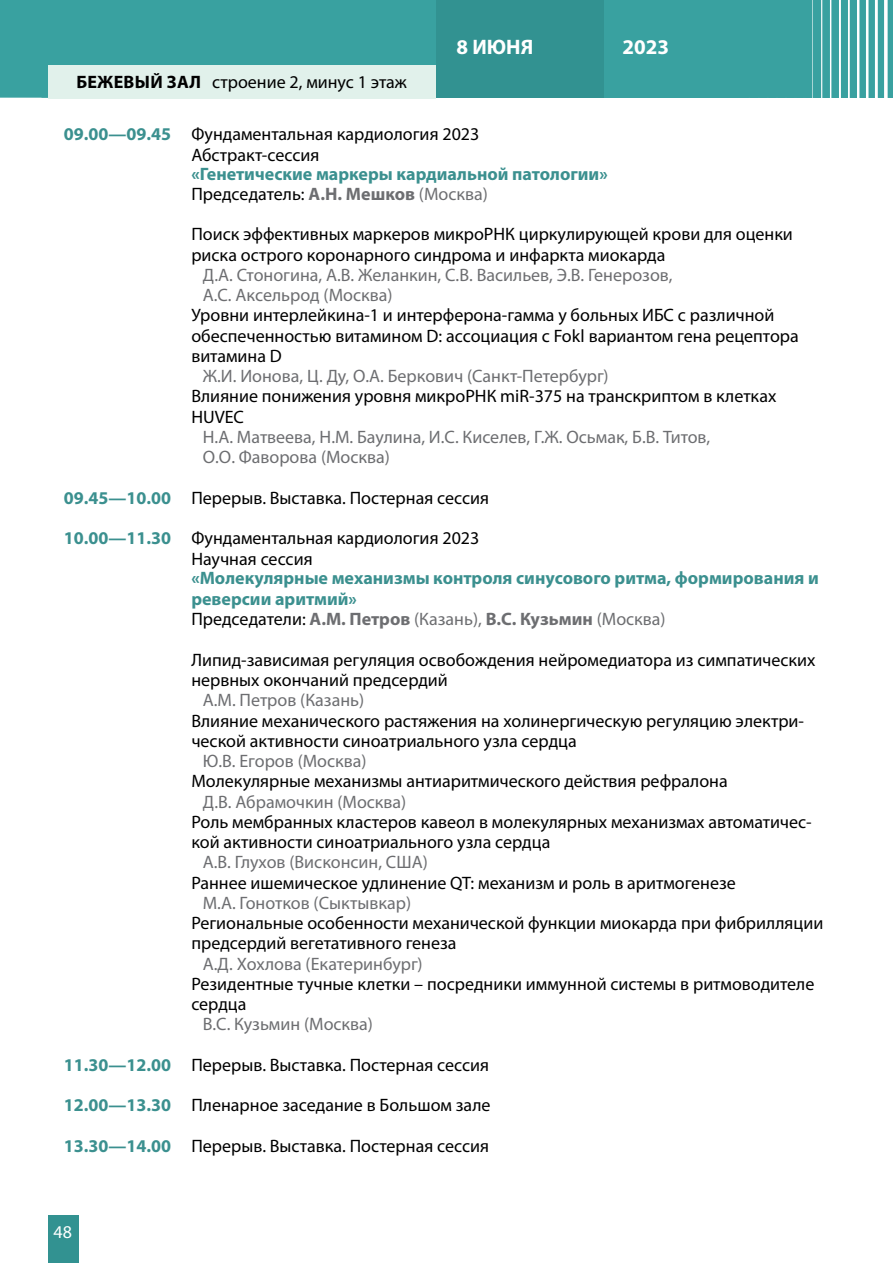
<style>
.page{position:relative;width:893px;height:1263px;background:#fff}
.page>*{position:absolute;margin:0;border:0;box-sizing:border-box;transform-origin:0 0}
.t1{font:700 21px "Myriad Pro";color:#fff}
.t2{font:18px/20.2px "Myriad Pro";color:#000}
.t3{font:18px/20.2px "Myriad Pro";color:#6d6e71}
.t4{font:700 18px/21px "Myriad Pro";color:#3b908f}
.t5{font:18px "Myriad Pro";color:#fff}
.s1{font-weight:700}
.s2{font-weight:700;color:#3b908f}
.s3{font-weight:400;color:#000}
.s4{color:#6d6e71}
.s5{font-weight:400;color:#6d6e71}
</style>
<div class="page">
<div style="left:0;top:0;width:42px;height:98px;background:#39a1a0"></div>
<div style="left:42px;top:0;width:851px;height:98px;background:#39a1a0"></div>
<div style="left:436px;top:0;width:168px;height:98px;background:#329291"></div>
<div style="left:48px;top:66px;width:388px;height:33px;background:#e1f1eb"></div>
<div style="left:48px;top:1215px;width:30px;height:48px;background:#329291"></div>
<p class="t1" style="left:457px;top:33px;width:78px">8 ИЮНЯ</p>
<p class="t1" style="left:622px;top:33px;width:48px">2023</p>
<p class="t2" style="left:76px;top:72px;width:332px"><span class="s1">БЕЖЕВЫЙ ЗАЛ</span> строение 2, минус 1 этаж</p>
<p class="t2" style="left:191px;top:123px;width:289px;line-height:21px;text-indent:-128px"><span class="s2">09.00—09.45</span> Фундаментальная кардиология 2023<br>Абстракт-сессия</p>
<p class="t4" style="left:191px;top:163px;width:418px;line-height:20.2px">«Генетические маркеры кардиальной патологии»<br><span class="s3">Председатель:</span> <span class="s4">А.Н. Мешков</span> <span class="s5">(Москва)</span></p>
<p class="t2" style="left:191px;top:224px;width:603px">Поиск эффективных маркеров микроРНК циркулирующей крови для оценки риска острого коронарного синдрома и инфаркта миокарда</p>
<p class="t3" style="left:203px;top:265px;width:471px">Д.А. Стоногина, А.В. Желанкин, С.В. Васильев, Э.В. Генерозов,<br>А.С. Аксельрод (Москва)</p>
<p class="t2" style="left:191px;top:305px;width:609px">Уровни интерлейкина-1 и интерферона-гамма у больных ИБС с различной обеспеченностью витамином D: ассоциация с Fokl вариантом гена рецептора витамина D</p>
<p class="t3" style="left:203px;top:366px;width:407px">Ж.И. Ионова, Ц. Ду, О.А. Беркович (Санкт-Петербург)</p>
<p class="t2" style="left:191px;top:386px;width:587px">Влияние понижения уровня микроРНК miR-375 на транскриптом в клетках<br>HUVEC</p>
<p class="t3" style="left:203px;top:427px;width:509px">Н.А. Матвеева, Н.М. Баулина, И.С. Киселев, Г.Ж. Осьмак, Б.В. Титов,<br>О.О. Фаворова (Москва)</p>
<p class="t2" style="left:64px;top:487px;width:427px"><span class="s2">09.45—10.00</span> Перерыв. Выставка. Постерная сессия</p>
<p class="t2" style="left:191px;top:528px;width:289px;text-indent:-128px"><span class="s2">10.00—11.30</span> Фундаментальная кардиология 2023<br>Научная сессия</p>
<p class="t4" style="left:191px;top:566px;width:629px">«Молекулярные механизмы контроля синусового ритма, формирования и реверсии аритмий»<br><span class="s3">Председатели:</span> <span class="s4">А.М. Петров</span> <span class="s5">(Казань),</span> <span class="s4">В.С. Кузьмин</span> <span class="s5">(Москва)</span></p>
<p class="t2" style="left:191px;top:649px;width:626px">Липид-зависимая регуляция освобождения нейромедиатора из симпатических нервных окончаний предсердий</p>
<p class="t3" style="left:203px;top:690px;width:163px">А.М. Петров (Казань)</p>
<p class="t2" style="left:191px;top:710px;width:614px">Влияние механического растяжения на холинергическую регуляцию электри&shy;ческой активности синоатриального узла сердца</p>
<p class="t3" style="left:203px;top:751px;width:165px">Ю.В. Егоров (Москва)</p>
<p class="t2" style="left:191px;top:771px;width:538px">Молекулярные механизмы антиаритмического действия рефралона</p>
<p class="t3" style="left:203px;top:791px;width:205px">Д.В. Абрамочкин (Москва)</p>
<p class="t2" style="left:191px;top:811px;width:622px">Роль мембранных кластеров кавеол в молекулярных механизмах автоматичес&shy;кой активности синоатриального узла сердца</p>
<p class="t3" style="left:203px;top:852px;width:226px">А.В. Глухов (Висконсин, США)</p>
<p class="t2" style="left:191px;top:872px;width:546px">Раннее ишемическое удлинение QT: механизм и роль в аритмогенезе</p>
<p class="t3" style="left:203px;top:892px;width:210px">М.А. Гонотков (Сыктывкар)</p>
<p class="t2" style="left:191px;top:913px;width:633px">Региональные особенности механической функции миокарда при фибрилляции предсердий вегетативного генеза</p>
<p class="t3" style="left:203px;top:953px;width:221px">А.Д. Хохлова (Екатеринбург)</p>
<p class="t2" style="left:191px;top:973px;width:625px">Резидентные тучные клетки – посредники иммунной системы в ритмоводителе сердца</p>
<p class="t3" style="left:203px;top:1014px;width:172px">В.С. Кузьмин (Москва)</p>
<p class="t2" style="left:64px;top:1054px;width:427px"><span class="s2">11.30—12.00</span> Перерыв. Выставка. Постерная сессия</p>
<p class="t2" style="left:64px;top:1095px;width:428px"><span class="s2">12.00—13.30</span> Пленарное заседание в Большом зале</p>
<p class="t2" style="left:64px;top:1135px;width:427px"><span class="s2">13.30—14.00</span> Перерыв. Выставка. Постерная сессия</p>
<p class="t5" style="left:54px;top:1220px;width:20px">48</p>
</div>
